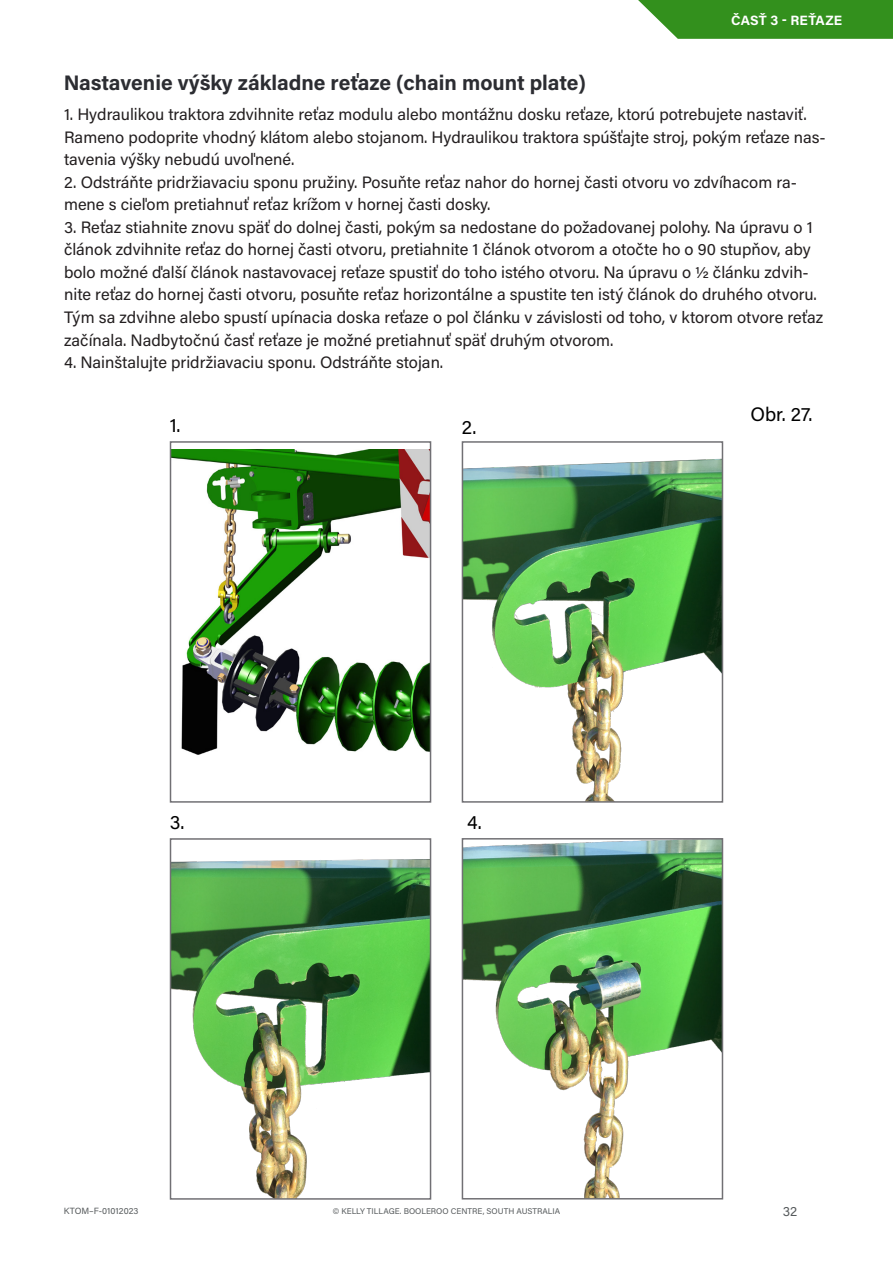
<style>
.page{position:relative;width:893px;height:1263px;background:#fff}
.page>*{position:absolute;margin:0;border:0;box-sizing:border-box;transform-origin:0 0}
.Body_Sub_Headings{font:700 21px "Acumin Pro";letter-spacing:-.005em;color:#2c2d32}
.t1{font:19.5px "Acumin Pro";color:#000}
.t2{font:16.5px/22.5px "Acumin Pro";color:#231f20}
.Tab_Label_White{font:700 13.5px "Acumin Pro";letter-spacing:.015em;color:#fff}
.t3{font:13.5px "Acumin Pro";color:#565a5c}
.t4{font:9px "Acumin Pro";color:#565a5c}
.t5{font:8.25px "Acumin Pro";color:#565a5c}
</style>
<div class="page">
<svg style="left:638px;top:0;width:255px;height:39px;background:#43992f"></svg>
<img style="left:465px;top:458px;width:255px;height:342px">
<div style="left:462px;top:441px;width:261px;height:362px;border:2px solid #717074"></div>
<img style="left:173px;top:859px;width:255px;height:338px">
<div style="left:170px;top:838px;width:261px;height:362px;border:2px solid #717074"></div>
<img style="left:173px;top:449px;width:255px;height:306px">
<div style="left:170px;top:441px;width:261px;height:362px;border:2px solid #717074"></div>
<img style="left:465px;top:841px;width:255px;height:355px">
<div style="left:462px;top:838px;width:261px;height:361px;border:2px solid #717074"></div>
<p class="Tab_Label_White" style="left:731px;top:11px;width:113px">ČASŤ 3 - REŤAZE</p>
<p class="Body_Sub_Headings" style="left:64px;top:68px;width:524px">Nastavenie výšky základne reťaze (chain mount plate)</p>
<p class="t2" style="left:64px;top:103px;width:763px">1. Hydraulikou traktora zdvihnite reťaz modulu alebo montážnu dosku reťaze, ktorú potrebujete nastaviť.<br>Rameno podoprite vhodný klátom alebo stojanom. Hydraulikou traktora spúšťajte stroj, pokým reťaze nas&shy;tavenia výšky nebudú uvoľnené.</p>
<p class="t2" style="left:64px;top:170px;width:734px">2. Odstráňte pridržiavaciu sponu pružiny. Posuňte reťaz nahor do hornej časti otvoru vo zdvíhacom ra&shy;mene s cieľom pretiahnuť reťaz krížom v hornej časti dosky.</p>
<p class="t2" style="left:64px;top:215px;width:761px">3. Reťaz stiahnite znovu späť do dolnej časti, pokým sa nedostane do požadovanej polohy. Na úpravu o 1 článok zdvihnite reťaz do hornej časti otvoru, pretiahnite 1 článok otvorom a otočte ho o 90 stupňov, aby bolo možné ďalší článok nastavovacej reťaze spustiť do toho istého otvoru. Na úpravu o ½ článku zdvih&shy;nite reťaz do hornej časti otvoru, posuňte reťaz horizontálne a spustite ten istý článok do druhého otvoru.<br>Tým sa zdvihne alebo spustí upínacia doska reťaze o pol článku v závislosti od toho, v ktorom otvore reťaz začínala. Nadbytočnú časť reťaze je možné pretiahnuť späť druhým otvorom.</p>
<p class="t2" style="left:64px;top:350px;width:381px">4. Nainštalujte pridržiavaciu sponu. Odstráňte stojan.</p>
<p class="t1" style="left:170px;top:412px;width:12px">1.</p>
<p class="t1" style="left:170px;top:808px;width:16px">3.</p>
<p class="t1" style="left:462px;top:414px;width:16px">2.</p>
<p class="t1" style="left:467px;top:808px;width:16px">4.</p>
<p class="t1" style="left:750px;top:400px;width:64px">Obr. 27.</p>
<p class="t4" style="left:64px;top:1205px;width:76px">KTOM–F-01012023</p>
<p class="t5" style="left:333px;top:1205px;width:229px">© KELLY TILLAGE. BOOLEROO CENTRE, SOUTH AUSTRALIA</p>
<p class="t3" style="left:783px;top:1201px;width:16px">32</p>
</div>
